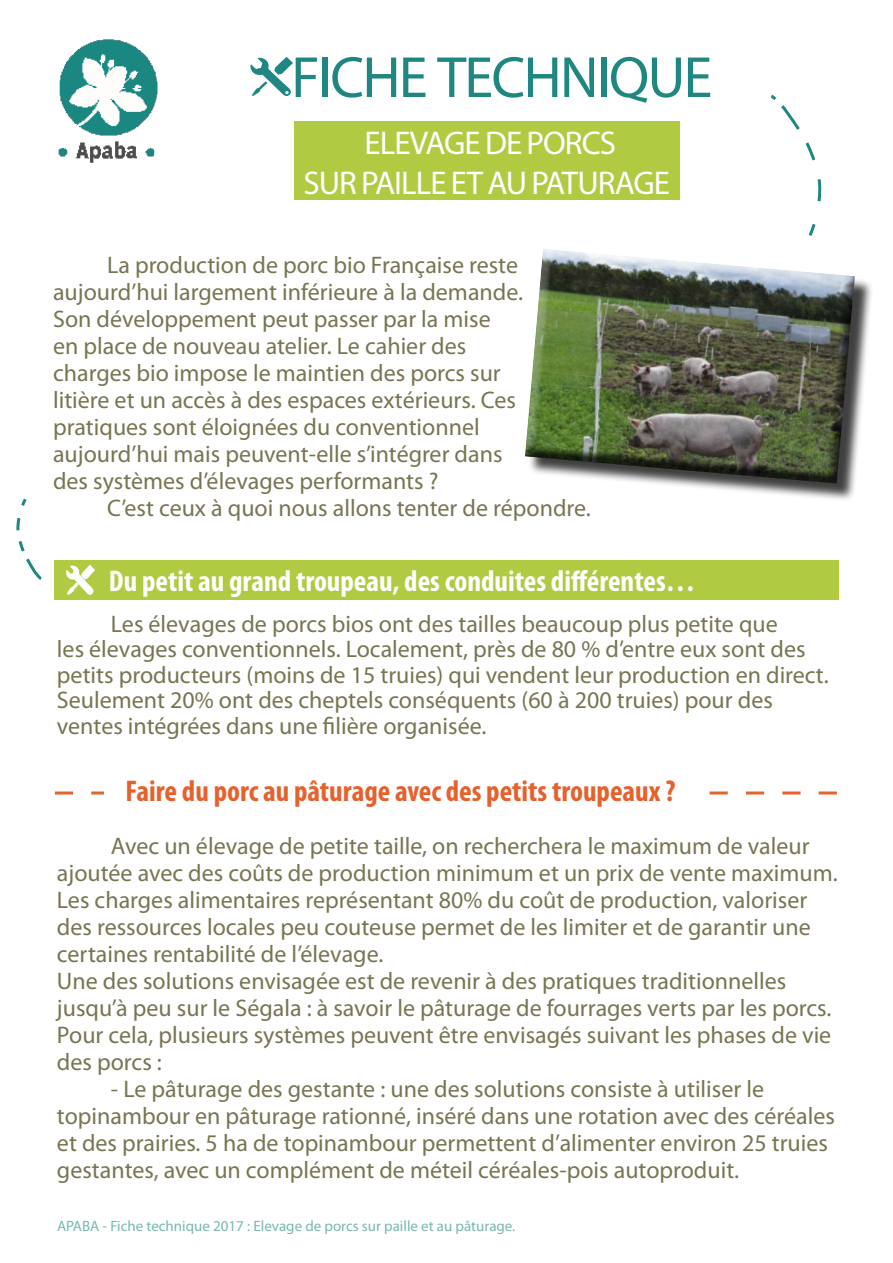
<style>
.page{position:relative;width:893px;height:1263px;background:#fff}
.page>*{position:absolute;margin:0;border:0;box-sizing:border-box;transform-origin:0 0}
.t1{font:58.5px "Myriad Pro";letter-spacing:-.03em;color:#1f8781}
.t2{font:33px/39.6px "Myriad Pro";letter-spacing:-.03em;color:#fff;text-align:center}
.t3{font:700 condensed 30px "Myriad Pro";color:#fff}
.t4{font:700 condensed 30px "Myriad Pro";color:#e5612d}
.t5{font:24px/27px "Myriad Pro";color:#787553}
.t6{font:15px "Myriad Pro";color:#1e8780}
</style>
<div class="page">
<svg style="left:55px;top:791px;width:782px;height:3px"></svg>
<img style="left:58px;top:39px;width:100px;height:124px">
<div style="left:54px;top:561px;width:785px;height:39px;background:#b0ca41"></div>
<svg style="left:66px;top:564px;width:29px;height:31px"></svg>
<div style="left:294px;top:122px;width:385px;height:78px;background:#b0ca41"></div>
<svg style="left:250px;top:57px;width:43px;height:39px"></svg>
<div style="left:104px;top:780px;width:600px;height:29px;background:#fff"></div>
<svg style="left:770px;top:94px;width:52px;height:142px"></svg>
<svg style="left:16px;top:498px;width:26px;height:82px"></svg>
<div style="left:527px;top:251px;width:346px;height:250px;background:#000;opacity:.75"></div>
<img style="left:525px;top:249px;width:331px;height:235px">
<h1 class="t1" style="left:291px;top:41px;width:387px">FICHE tech nique</h1>
<h2 class="t2" style="left:304px;top:123px;width:368px">ELEVAGE DE PORCS<br>SUR PAILLE ET AU PATURAGE</h2>
<p class="t5" style="left:53px;top:251px;width:472px;text-indent:54px">La production de porc bio Française reste aujourd’hui largement inférieure à la demande.<br>Son développement peut passer par la mise<br>en place de nouveau atelier. Le cahier des charges bio impose le maintien des porcs sur litière et un accès à des espaces extérieurs. Ces pratiques sont éloignées du conventionnel aujourd’hui mais peuvent-elle s’intégrer dans des systèmes d’élevages performants ?</p>
<p class="t5" style="left:107px;top:494px;width:485px">C’est ceux à quoi nous allons tenter de répondre.</p>
<p class="t3" style="left:109px;top:562px;width:588px">Du petit au grand troupeau, des conduites différentes…</p>
<p class="t5" style="left:57px;top:610px;width:773px;line-height:25.5px;text-indent:54px">Les élevages de porcs bios ont des tailles beaucoup plus petite que<br>les élevages conventionnels. Localement, près de 80 % d’entre eux sont des petits producteurs (moins de 15 truies) qui vendent leur production en direct.<br>Seulement 20% ont des cheptels conséquents (60 à 200 truies) pour des ventes intégrées dans une filière organisée.</p>
<p class="t4" style="left:125px;top:772px;width:551px">Faire du porc au pâturage avec des petits troupeaux ?</p>
<p class="t5" style="left:57px;top:832px;width:782px;text-indent:54px">Avec un élevage de petite taille, on recherchera le maximum de valeur ajoutée avec des coûts de production minimum et un prix de vente maximum.<br>Les charges alimentaires représentant 80% du coût de production, valoriser des ressources locales peu couteuse permet de les limiter et de garantir une certaines rentabilité de l’élevage.<br>Une des solutions envisagée est de revenir à des pratiques traditionnelles jusqu’à peu sur le Ségala : à savoir le pâturage de fourrages verts par les porcs.<br>Pour cela, plusieurs systèmes peuvent être envisagés suivant les phases de vie des porcs :</p>
<p class="t5" style="left:57px;top:1075px;width:779px;text-indent:54px">- Le pâturage des gestante : une des solutions consiste à utiliser le topinambour en pâturage rationné, inséré dans une rotation avec des céréales et des prairies. 5 ha de topinambour permettent d’alimenter environ 25 truies gestantes, avec un complément de méteil céréales-pois autoproduit.</p>
<p class="t6" style="left:57px;top:1217px;width:460px">APABA - Fiche technique 2017 : Elevage de porcs sur paille et au pâturage.</p>
</div>
